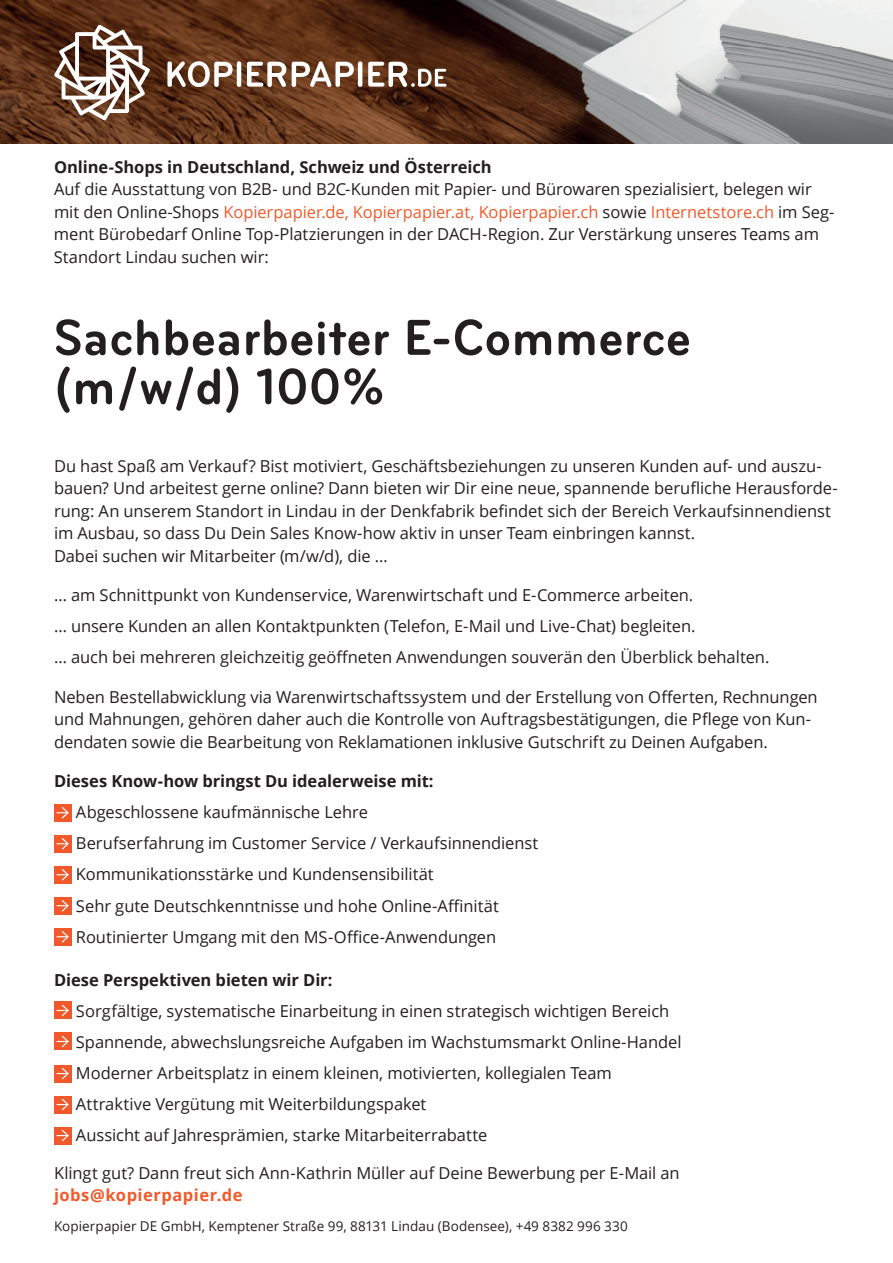
<style>
.page{position:relative;width:893px;height:1263px;background:#fff}
.page>*{position:absolute;margin:0;border:0;box-sizing:border-box;transform-origin:0 0}
.t1{font:700 condensed 52.5px/49.1px "Bryant Web";letter-spacing:.015em;color:#231f20}
.t2{font:16.5px/31px "Open Sans";letter-spacing:-.005em;color:#231f20}
.t3{font:700 16.5px "Open Sans";letter-spacing:-.005em;color:#231f20}
.t4{font:700 16.5px "Open Sans";letter-spacing:.03em;color:#f1592a}
.t5{font:13.5px "Open Sans";letter-spacing:.005em;color:#231f20}
.s1{color:#f1592a}
</style>
<div class="page">
<div style="left:54px;top:804px;width:17px;height:18px;background:#f1592a"></div>
<svg style="left:57px;top:807px;width:12px;height:12px"></svg>
<div style="left:54px;top:835px;width:17px;height:18px;background:#f1592a"></div>
<svg style="left:57px;top:838px;width:12px;height:12px"></svg>
<div style="left:54px;top:866px;width:17px;height:18px;background:#f1592a"></div>
<svg style="left:57px;top:869px;width:12px;height:12px"></svg>
<div style="left:54px;top:897px;width:17px;height:18px;background:#f1592a"></div>
<svg style="left:57px;top:900px;width:12px;height:12px"></svg>
<div style="left:54px;top:928px;width:17px;height:18px;background:#f1592a"></div>
<svg style="left:57px;top:931px;width:12px;height:12px"></svg>
<div style="left:54px;top:1001px;width:17px;height:18px;background:#f1592a"></div>
<svg style="left:57px;top:1004px;width:12px;height:12px"></svg>
<div style="left:54px;top:1032px;width:17px;height:18px;background:#f1592a"></div>
<svg style="left:57px;top:1035px;width:12px;height:12px"></svg>
<div style="left:54px;top:1064px;width:17px;height:18px;background:#f1592a"></div>
<svg style="left:57px;top:1068px;width:12px;height:11px"></svg>
<div style="left:54px;top:1095px;width:17px;height:18px;background:#f1592a"></div>
<svg style="left:57px;top:1099px;width:12px;height:11px"></svg>
<div style="left:54px;top:1127px;width:17px;height:17px;background:#f1592a"></div>
<svg style="left:57px;top:1130px;width:12px;height:11px"></svg>
<img style="left:0;top:0;width:893px;height:143px">
<svg style="left:54px;top:25px;width:96px;height:95px"></svg>
<svg style="left:167px;top:61px;width:74px;height:26px"></svg>
<svg style="left:247px;top:62px;width:39px;height:25px"></svg>
<svg style="left:292px;top:61px;width:70px;height:26px"></svg>
<svg style="left:368px;top:62px;width:78px;height:25px"></svg>
<p class="t3" style="left:54px;top:155px;width:439px">Online-Shops in Deutschland, Schweiz und Österreich</p>
<p class="t2" style="left:54px;top:178px;width:782px;line-height:22.5px">Auf die Ausstattung von B2B- und B2C-Kunden mit Papier- und Bürowaren spezialisiert, belegen wir mit den Online-Shops <span class="s1">Kopierpapier.de, Kopierpapier.at, Kopierpapier.ch</span> sowie <span class="s1">Internetstore.ch</span> im Seg&shy;ment Bürobedarf Online Top-Platzierungen in der DACH-Region. Zur Verstärkung unseres Teams am Standort Lindau suchen wir:</p>
<h1 class="t1" style="left:54px;top:313px;width:638px">Sachbearbeiter E-Commerce (m/w/d) 100%</h1>
<p class="t2" style="left:54px;top:454px;width:785px;line-height:22.5px">Du hast Spaß am Verkauf? Bist motiviert, Geschäftsbeziehungen zu unseren Kunden auf- und auszu&shy;bauen? Und arbeitest gerne online? Dann bieten wir Dir eine neue, spannende berufliche Herausforde&shy;rung: An unserem Standort in Lindau in der Denkfabrik befindet sich der Bereich Verkaufsinnendienst im Ausbau, so dass Du Dein Sales Know-how aktiv in unser Team einbringen kannst.<br>Dabei suchen wir Mitarbeiter (m/w/d), die …</p>
<p class="t2" style="left:54px;top:579px;width:717px">… am Schnittpunkt von Kundenservice, Warenwirtschaft und E-Commerce arbeiten.<br>… unsere Kunden an allen Kontaktpunkten (Telefon, E-Mail und Live-Chat) begleiten.<br>… auch bei mehreren gleichzeitig geöffneten Anwendungen souverän den Überblick behalten.</p>
<p class="t2" style="left:54px;top:685px;width:765px;line-height:22.5px">Neben Bestellabwicklung via Warenwirtschaftssystem und der Erstellung von Offerten, Rechnungen und Mahnungen, gehören daher auch die Kontrolle von Auftragsbestätigungen, die Pflege von Kun&shy;dendaten sowie die Bearbeitung von Reklamationen inklusive Gutschrift zu Deinen Aufgaben.</p>
<p class="t3" style="left:54px;top:770px;width:381px">Dieses Know-how bringst Du idealerweise mit:</p>
<p class="t2" style="left:76px;top:796px;width:464px">Abgeschlossene kaufmännische Lehre<br>Berufserfahrung im Customer Service / Verkaufsinnendienst Kommunikationsstärke und Kundensensibilität<br>Sehr gute Deutschkenntnisse und hohe Online-Affinität Routinierter Umgang mit den MS-Office-Anwendungen</p>
<p class="t3" style="left:54px;top:969px;width:280px">Diese Perspektiven bieten wir Dir:</p>
<p class="t2" style="left:76px;top:995px;width:607px">Sorgfältige, systematische Einarbeitung in einen strategisch wichtigen Bereich Spannende, abwechslungsreiche Aufgaben im Wachstumsmarkt Online-Handel Moderner Arbeitsplatz in einem kleinen, motivierten, kollegialen Team Attraktive Vergütung mit Weiterbildungspaket<br>Aussicht auf Jahresprämien, starke Mitarbeiterrabatte</p>
<p class="t2" style="left:54px;top:1157px;width:627px">Klingt gut? Dann freut sich Ann-Kathrin Müller auf Deine Bewerbung per E-Mail an</p>
<p class="t4" style="left:54px;top:1184px;width:190px">jobs@kopierpapier.de</p>
<p class="t5" style="left:54px;top:1217px;width:575px">Kopierpapier DE GmbH, Kemptener Straße 99, 88131 Lindau (Bodensee), +49 8382 996 330</p>
</div>
